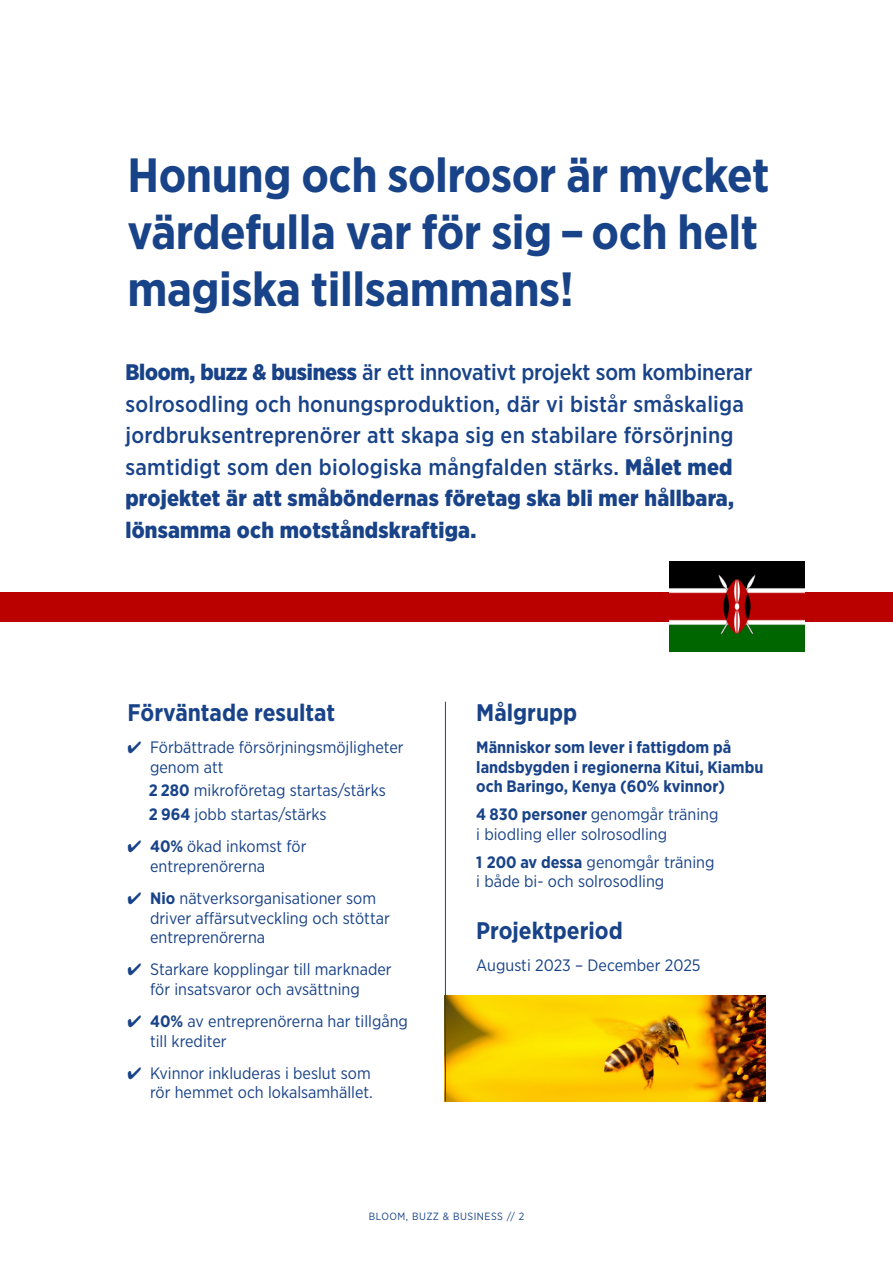
<style>
.page{position:relative;width:893px;height:1263px;background:#fff}
.page>*{position:absolute;margin:0;border:0;box-sizing:border-box;transform-origin:0 0}
.t1{font:700 48px/57px "Gotham Narrow";letter-spacing:-.01em;color:#194388}
.t2{font:700 24px "Gotham Narrow";color:#194388}
.t3{font:500 22.5px/31.5px "Gotham Narrow";letter-spacing:.01em;color:#194388}
.t4{font:16.5px/19.5px "Gotham Narrow";color:#194388}
.t5{font:700 16.5px/19.5px "Gotham Narrow";color:#194388}
._2_Mellis{font:10.5px "Gotham Narrow";letter-spacing:.05em;color:#194388}
.s1{font-weight:900}
.s2{font-weight:700}
</style>
<div class="page">
<img style="left:446px;top:995px;width:319px;height:106px">
<div style="left:0;top:592px;width:893px;height:30px;background:#ba0100"></div>
<img style="left:669px;top:562px;width:135px;height:90px">
<hr style="left:445px;top:702px;width:1px;height:399px;background:#194388">
<p class="t1" style="left:128px;top:147px;width:643px">Honung och solrosor är mycket värdefulla var för sig – och helt magiska tillsammans!</p>
<p class="t3" style="left:125px;top:356px;width:629px"><span class="s1">Bloom, buzz &amp; business</span> är ett innovativt projekt som kombinerar solrosodling och honungsproduktion, där vi bistår småskaliga jordbruksentreprenörer att skapa sig en stabilare försörjning samtidigt som den biologiska mångfalden stärks. <span class="s1">Målet med projektet är att småböndernas företag ska bli mer hållbara, lönsamma och motståndskraftiga.</span></p>
<p class="t2" style="left:128px;top:697px;width:209px">Förväntade resultat</p>
<p class="t4" style="left:150px;top:737px;width:255px;text-indent:-23px">✔ Förbättrade försörjningsmöjligheter genom att</p>
<p class="t4" style="left:149px;top:780px;width:239px"><span class="s2">2 280</span> mikroföretag startas/stärks</p>
<p class="t4" style="left:149px;top:804px;width:179px"><span class="s2">2 964</span> jobb startas/stärks</p>
<p class="t4" style="left:150px;top:836px;width:158px;text-indent:-23px">✔ <span class="s2">40%</span> ökad inkomst för entreprenörerna</p>
<p class="t4" style="left:150px;top:888px;width:241px;text-indent:-23px">✔ <span class="s2">Nio</span> nätverksorganisationer som driver affärsutveckling och stöttar entreprenörerna</p>
<p class="t4" style="left:128px;top:959px;width:266px;text-align:center">✔ Starkare kopplingar till marknader för insatsvaror och avsättning</p>
<p class="t4" style="left:150px;top:1011px;width:259px;text-indent:-23px">✔ <span class="s2">40%</span> av entreprenörerna har tillgång till krediter</p>
<p class="t4" style="left:128px;top:1063px;width:247px;text-align:right">✔ Kvinnor inkluderas i beslut som rör hemmet och lokalsamhället.</p>
<p class="t2" style="left:476px;top:697px;width:103px">Målgrupp</p>
<p class="t5" style="left:476px;top:737px;width:289px">Människor som lever i fattigdom på landsbygden i regionerna Kitui, Kiambu och Baringo, Kenya (60% kvinnor)</p>
<p class="t4" style="left:476px;top:804px;width:244px"><span class="s2">4 830 personer</span> genomgår träning i biodling eller solrosodling</p>
<p class="t4" style="left:476px;top:852px;width:240px"><span class="s2">1 200 av dessa</span> genomgår träning i både bi- och solrosodling</p>
<p class="t2" style="left:476px;top:915px;width:148px">Projektperiod</p>
<p class="t4" style="left:476px;top:955px;width:226px">Augusti 2023 – December 2025</p>
<p class="_2_Mellis" style="left:369px;top:1209px;width:157px">BLOOM, BUZZ &amp; BUSINESS // 2</p>
</div>
